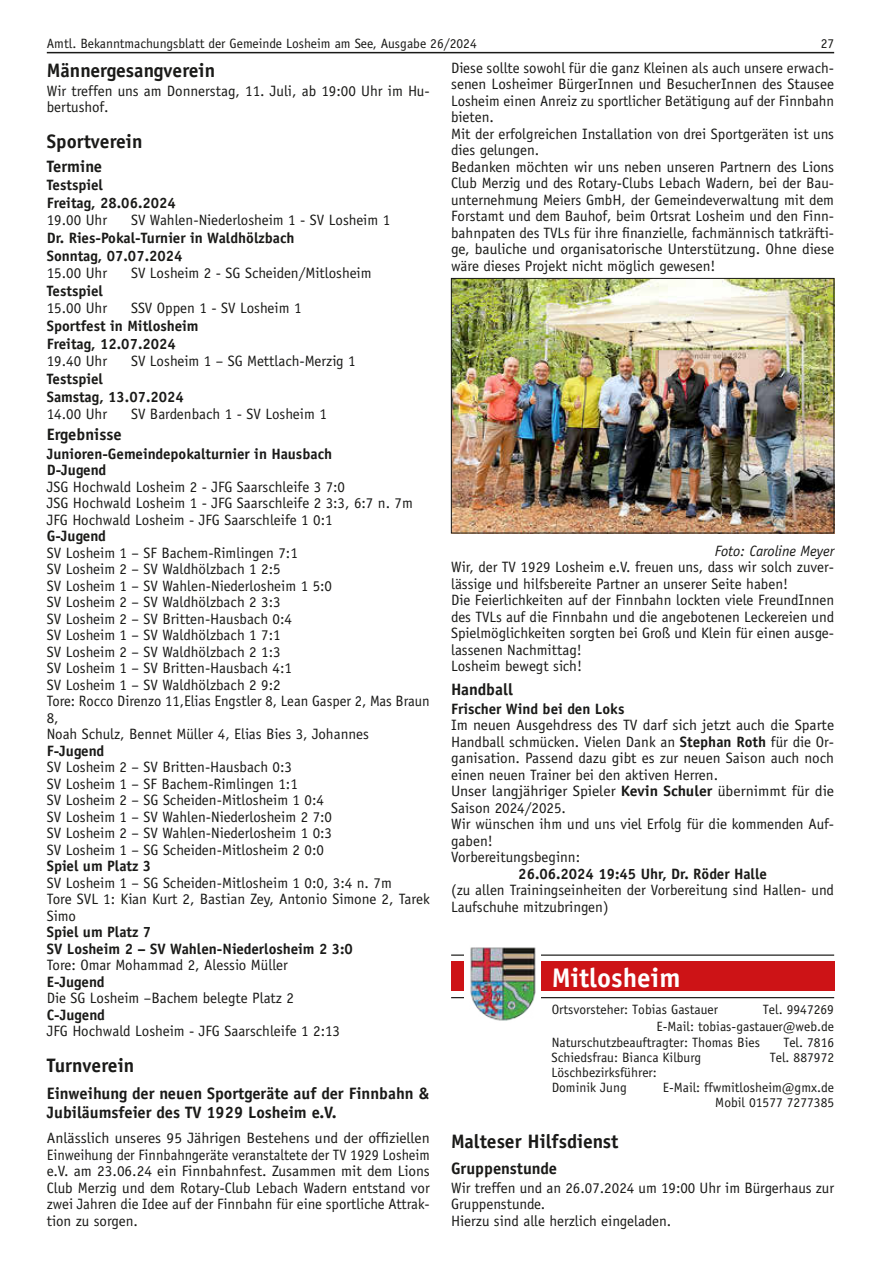
<style>
.page{position:relative;width:881px;height:1263px;background:#fff}
.page>*{position:absolute;margin:0;border:0;box-sizing:border-box;transform-origin:0 0}
.t1{font:700 27px "Officina Sans LT";color:#fff}
.t2{font:700 19.5px "Officina Sans LT";color:#1a1a18}
.t3{font:700 16.5px/19.8px "Officina Sans LT";color:#1a1a18}
.t4{font:15px/16.5px "Officina Sans LT";color:#1a1a18}
.t5{font:700 15px/17.9px "Officina Sans LT";color:#1a1a18}
.t6{font:italic 15px "Officina Sans LT";color:#1a1a18}
.t7{font:13.5px/15px "Officina Sans";color:#1a1a18}
.t8{font:13.5px "Officina Sans LT";color:#1a1a18}
.s1{font-weight:700}
</style>
<div class="page">
<hr style="left:47px;top:52px;width:786px;height:1px;background:#1a1a18">
<img style="left:453px;top:280px;width:378px;height:251px">
<div style="left:451px;top:278px;width:382px;height:255px;border:1px solid #1a1a18"></div>
<div style="left:451px;top:961px;width:382px;height:30px;background:#cd1316"></div>
<hr style="left:451px;top:997px;width:382px;height:1px;background:#1a1a18">
<hr style="left:451px;top:954px;width:382px;height:2px;background:#1a1a18">
<div style="left:464px;top:945px;width:76px;height:83px;background:#fff"></div>
<img style="left:470px;top:947px;width:66px;height:74px">
<p class="t8" style="left:47px;top:35px;width:431px">Amtl. Bekanntmachungsblatt der Gemeinde Losheim am See, Ausgabe 26/2024</p>
<p class="t8" style="left:820px;top:35px;width:15px">27</p>
<p class="t4" style="left:451px;top:60px;width:384px">Diese sollte sowohl für die ganz Kleinen als auch unsere erwach&shy;senen Losheimer BürgerInnen und BesucherInnen des Stausee Losheim einen Anreiz zu sportlicher Betätigung auf der Finnbahn bieten.<br>Mit der erfolgreichen Installation von drei Sportgeräten ist uns dies gelungen.<br>Bedanken möchten wir uns neben unseren Partnern des Lions Club Merzig und des Rotary-Clubs Lebach Wadern, bei der Bau&shy;unternehmung Meiers GmbH, der Gemeindeverwaltung mit dem Forstamt und dem Bauhof, beim Ortsrat Losheim und den Finn&shy;bahnpaten des TVLs für ihre finanzielle, fachmännisch tatkräfti&shy;ge, bauliche und organisatorische Unterstützung. Ohne diese wäre dieses Projekt nicht möglich gewesen!</p>
<h2 class="t2" style="left:47px;top:58px;width:170px">Männergesangverein</h2>
<p class="t4" style="left:47px;top:82px;width:384px">Wir treffen uns am Donnerstag, 11. Juli, ab 19:00 Uhr im Hu&shy;bertushof.</p>
<h2 class="t2" style="left:47px;top:129px;width:97px">Sportverein</h2>
<p class="t3" style="left:47px;top:157px;width:57px">Termine</p>
<p class="t5" style="left:47px;top:176px;width:130px">Testspiel<br>Freitag, 28.06.2024</p>
<p class="t4" style="left:47px;top:212px;width:62px">19.00 Uhr</p>
<p class="t4" style="left:131px;top:212px;width:260px">SV Wahlen-Niederlosheim 1 - SV Losheim 1</p>
<p class="t5" style="left:47px;top:229px;width:249px">Dr. Ries-Pokal-Turnier in Waldhölzbach<br>Sonntag, 07.07.2024</p>
<p class="t4" style="left:47px;top:265px;width:62px">15.00 Uhr</p>
<p class="t4" style="left:131px;top:265px;width:242px">SV Losheim 2 - SG Scheiden/Mitlosheim</p>
<p class="t5" style="left:47px;top:282px;width:58px">Testspiel</p>
<p class="t4" style="left:47px;top:300px;width:62px">15.00 Uhr</p>
<p class="t4" style="left:131px;top:300px;width:172px">SSV Oppen 1 - SV Losheim 1</p>
<p class="t5" style="left:47px;top:317px;width:153px">Sportfest in Mitlosheim<br>Freitag, 12.07.2024</p>
<p class="t4" style="left:47px;top:353px;width:62px">19.40 Uhr</p>
<p class="t4" style="left:131px;top:353px;width:226px">SV Losheim 1 – SG Mettlach-Merzig 1</p>
<p class="t5" style="left:47px;top:370px;width:138px">Testspiel<br>Samstag, 13.07.2024</p>
<p class="t4" style="left:47px;top:406px;width:62px">14.00 Uhr</p>
<p class="t4" style="left:131px;top:406px;width:197px">SV Bardenbach 1 - SV Losheim 1</p>
<p class="t3" style="left:47px;top:424px;width:76px">Ergebnisse</p>
<p class="t5" style="left:47px;top:445px;width:287px;line-height:16.5px">Junioren-Gemeindepokalturnier in Hausbach<br>D-Jugend</p>
<p class="t4" style="left:47px;top:478px;width:367px">JSG Hochwald Losheim 2 - JFG Saarschleife 3 7:0<br>JSG Hochwald Losheim 1 - JFG Saarschleife 2 3:3, 6:7 n. 7m<br>JFG Hochwald Losheim - JFG Saarschleife 1 0:1</p>
<p class="t5" style="left:47px;top:527px;width:61px">G-Jugend</p>
<p class="t4" style="left:47px;top:544px;width:384px">SV Losheim 1 – SF Bachem-Rimlingen 7:1<br>SV Losheim 2 – SV Waldhölzbach 1 2:5<br>SV Losheim 1 – SV Wahlen-Niederlosheim 1 5:0<br>SV Losheim 2 – SV Waldhölzbach 2 3:3<br>SV Losheim 2 – SV Britten-Hausbach 0:4<br>SV Losheim 1 – SV Waldhölzbach 1 7:1<br>SV Losheim 2 – SV Waldhölzbach 2 1:3<br>SV Losheim 1 – SV Britten-Hausbach 4:1<br>SV Losheim 1 – SV Waldhölzbach 2 9:2<br>Tore: Rocco Direnzo 11,Elias Engstler 8, Lean Gasper 2, Mas Braun 8,<br>Noah Schulz, Bennet Müller 4, Elias Bies 3, Johannes</p>
<p class="t5" style="left:47px;top:741px;width:59px">F-Jugend</p>
<p class="t4" style="left:47px;top:759px;width:287px">SV Losheim 2 – SV Britten-Hausbach 0:3<br>SV Losheim 1 – SF Bachem-Rimlingen 1:1<br>SV Losheim 2 – SG Scheiden-Mitlosheim 1 0:4<br>SV Losheim 1 – SV Wahlen-Niederlosheim 2 7:0<br>SV Losheim 2 – SV Wahlen-Niederlosheim 1 0:3<br>SV Losheim 1 – SG Scheiden-Mitlosheim 2 0:0</p>
<p class="t5" style="left:47px;top:857px;width:106px">Spiel um Platz 3</p>
<p class="t4" style="left:47px;top:874px;width:384px">SV Losheim 1 – SG Scheiden-Mitlosheim 1 0:0, 3:4 n. 7m<br>Tore SVL 1: Kian Kurt 2, Bastian Zey, Antonio Simone 2, Tarek<br>Simo</p>
<p class="t5" style="left:47px;top:924px;width:307px;line-height:16.5px">Spiel um Platz 7<br>SV Losheim 2 – SV Wahlen-Niederlosheim 2 3:0</p>
<p class="t4" style="left:47px;top:957px;width:242px">Tore: Omar Mohammad 2, Alessio Müller</p>
<p class="t5" style="left:47px;top:972px;width:59px">E-Jugend</p>
<p class="t4" style="left:47px;top:990px;width:248px">Die SG Losheim –Bachem belegte Platz 2</p>
<p class="t5" style="left:47px;top:1005px;width:60px">C-Jugend</p>
<p class="t4" style="left:47px;top:1023px;width:295px">JFG Hochwald Losheim - JFG Saarschleife 1 2:13</p>
<h2 class="t2" style="left:47px;top:1053px;width:89px">Turnverein</h2>
<p class="t3" style="left:47px;top:1083px;width:383px">Einweihung der neuen Sportgeräte auf der Finnbahn &amp;<br>Jubiläumsfeier des TV 1929 Losheim e.V.</p>
<p class="t4" style="left:47px;top:1130px;width:384px;text-align:justify">Anlässlich unseres 95 Jährigen Bestehens und der offiziellen Einweihung der Finnbahngeräte veranstaltete der TV 1929 Losheim e.V. am 23.06.24 ein Finnbahnfest. Zusammen mit dem Lions Club Merzig und dem Rotary-Club Lebach Wadern entstand vor zwei Jahren die Idee auf der Finnbahn für eine sportliche Attrak&shy;tion zu sorgen.</p>
<p class="t6" style="left:714px;top:542px;width:121px">Foto: Caroline Meyer</p>
<p class="t4" style="left:451px;top:559px;width:384px">Wir, der TV 1929 Losheim e.V. freuen uns, dass wir solch zuver&shy;lässige und hilfsbereite Partner an unserer Seite haben!<br>Die Feierlichkeiten auf der Finnbahn lockten viele FreundInnen des TVLs auf die Finnbahn und die angebotenen Leckereien und Spielmöglichkeiten sorgten bei Groß und Klein für einen ausge&shy;lassenen Nachmittag!<br>Losheim bewegt sich!</p>
<p class="t3" style="left:451px;top:679px;width:63px">Handball</p>
<p class="t5" style="left:451px;top:699px;width:175px">Frischer Wind bei den Loks</p>
<p class="t4" style="left:451px;top:717px;width:384px">Im neuen Ausgehdress des TV darf sich jetzt auch die Sparte Handball schmücken. Vielen Dank an <span class="s1">Stephan Roth</span> für die Or&shy;ganisation. Passend dazu gibt es zur neuen Saison auch noch einen neuen Trainer bei den aktiven Herren.<br>Unser langjähriger Spieler <span class="s1">Kevin Schuler</span> übernimmt für die Saison 2024/2025.<br>Wir wünschen ihm und uns viel Erfolg für die kommenden Auf&shy;gaben!<br>Vorbereitungsbeginn:</p>
<p class="t5" style="left:518px;top:864px;width:250px">26.06.2024 19:45 Uhr, Dr. Röder Halle</p>
<p class="t4" style="left:451px;top:882px;width:384px">(zu allen Trainingseinheiten der Vorbereitung sind Hallen- und<br>Laufschuhe mitzubringen)</p>
<h1 class="t1" style="left:551px;top:961px;width:130px">Mitlosheim</h1>
<p class="t7" style="left:551px;top:1002px;width:168px">Ortsvorsteher: Tobias Gastauer</p>
<p class="t7" style="left:762px;top:1002px;width:72px">Tel. 9947269</p>
<p class="t7" style="left:656px;top:1018px;width:179px">E-Mail: tobias-gastauer@web.de</p>
<p class="t7" style="left:551px;top:1035px;width:210px">Naturschutzbeauftragter: Thomas Bies</p>
<p class="t7" style="left:783px;top:1035px;width:52px">Tel. 7816</p>
<p class="t7" style="left:551px;top:1050px;width:151px">Schiedsfrau: Bianca Kilburg</p>
<p class="t7" style="left:769px;top:1050px;width:66px">Tel. 887972</p>
<p class="t7" style="left:551px;top:1065px;width:107px">Löschbezirksführer:<br>Dominik Jung</p>
<p class="t7" style="left:662px;top:1080px;width:173px;text-align:right">E-Mail: ffwmitlosheim@gmx.de<br>Mobil 01577 7277385</p>
<h2 class="t2" style="left:451px;top:1129px;width:169px">Malteser Hilfsdienst</h2>
<p class="t3" style="left:451px;top:1158px;width:107px">Gruppenstunde</p>
<p class="t4" style="left:451px;top:1179px;width:384px">Wir treffen und an 26.07.2024 um 19:00 Uhr im Bürgerhaus zur<br>Gruppenstunde.<br>Hierzu sind alle herzlich eingeladen.</p>
</div>
